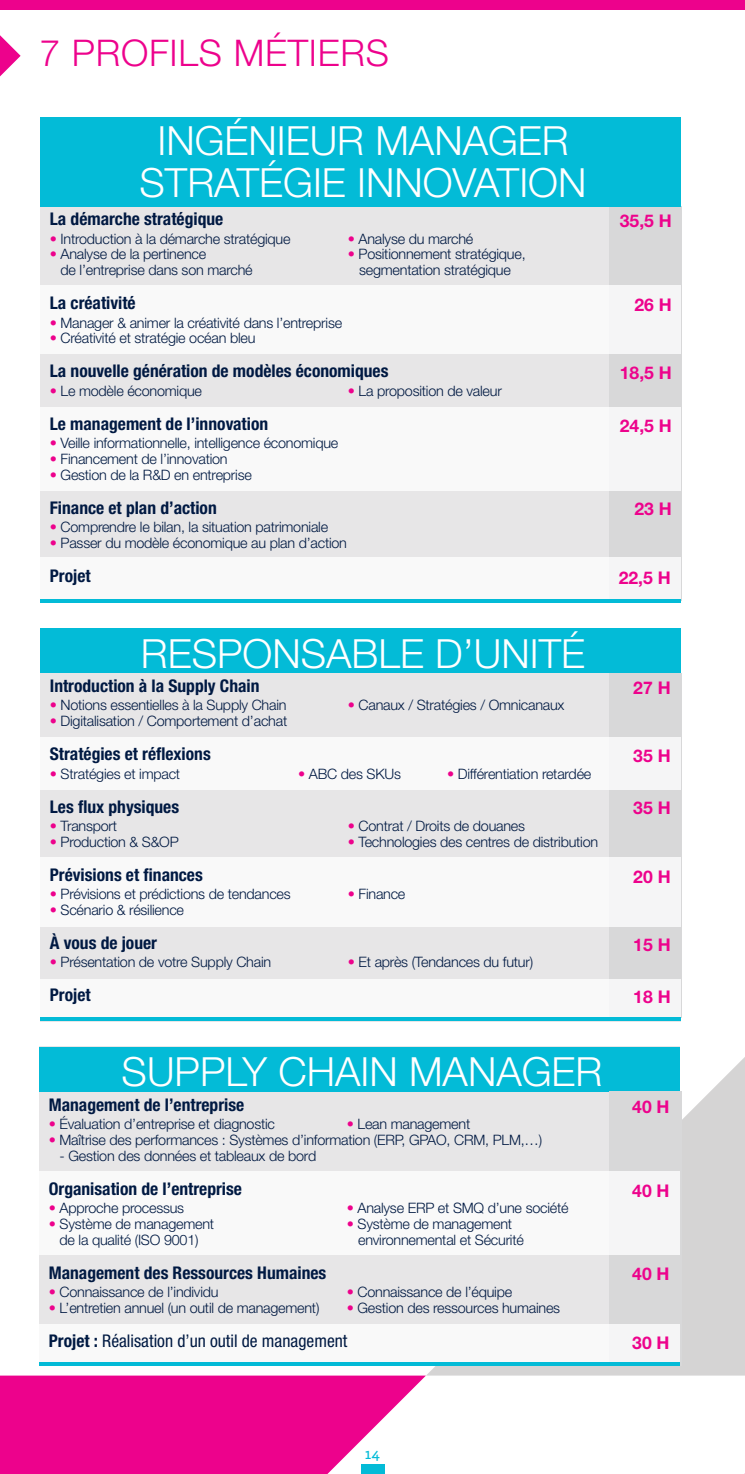
<style>
.page{position:relative;width:745px;height:1474px;background:#fff}
.page>*{position:absolute;margin:0;border:0;box-sizing:border-box;transform-origin:0 0}
.t1{font:300 40.25px/42px "Helvetica Neue LT Std";color:#fff;text-align:center}
.t2{font:300 36.75px "Helvetica Neue LT Std";letter-spacing:.02em;color:#ed028c}
.t3{font:700 condensed 17.5px "Helvetica Neue LT Std";color:#001942}
.t4{font:700 17.5px "Helvetica Neue LT Std";color:#ed028c}
.t5{font:condensed 17.5px "Helvetica Neue LT Std";color:#001942}
.t6{font:600 15.75px "Archer";color:#03bbd7}
.t7{font:300 14.35px "Helvetica Neue LT Std";letter-spacing:-.015em;color:#001942}
.s1{color:#ed028c}
.s2{font-weight:700}
</style>
<div class="page">
<svg style="left:0;top:1375px;width:425px;height:98px;background:#ee1d98"></svg>
<svg style="left:425px;top:1058px;width:319px;height:317px;background:#d6d7d7"></svg>
<div style="left:39px;top:1046px;width:641px;height:317px;background:#e7e6e7"></div>
<div style="left:39px;top:1046px;width:641px;height:45px;background:#03bbd7"></div>
<div style="left:0;top:0;width:744px;height:10px;background:#ed028c"></div>
<div style="left:360px;top:1464px;width:24px;height:9px;background:#03bbd7"></div>
<div style="left:41px;top:162px;width:640px;height:439px;background:#e7e6e7"></div>
<div style="left:608px;top:207px;width:73px;height:394px;background:#d8d8d9"></div>
<div style="left:41px;top:117px;width:640px;height:90px;background:#03bbd7"></div>
<div style="left:41px;top:286px;width:640px;height:68px;background:#fff"></div>
<div style="left:41px;top:407px;width:640px;height:83px;background:#fff"></div>
<div style="left:41px;top:557px;width:640px;height:44px;background:#fff"></div>
<hr style="left:41px;top:599px;width:640px;height:4px;background:#03bbd7">
<div style="left:608px;top:1091px;width:73px;height:274px;background:#d8d8d9"></div>
<svg style="left:0;top:35px;width:21px;height:41px"></svg>
<div style="left:39px;top:1171px;width:641px;height:83px;background:#fff"></div>
<div style="left:39px;top:1324px;width:641px;height:41px;background:#fff"></div>
<hr style="left:39px;top:1362px;width:641px;height:3px;background:#03bbd7">
<div style="left:41px;top:628px;width:640px;height:393px;background:#e7e6e7"></div>
<div style="left:608px;top:672px;width:73px;height:345px;background:#d8d8d9"></div>
<div style="left:41px;top:737px;width:640px;height:52px;background:#fff"></div>
<div style="left:41px;top:857px;width:640px;height:69px;background:#fff"></div>
<div style="left:41px;top:979px;width:640px;height:40px;background:#fff"></div>
<div style="left:41px;top:628px;width:640px;height:44px;background:#03bbd7"></div>
<hr style="left:41px;top:1017px;width:640px;height:4px;background:#03bbd7">
<h2 class="t2" style="left:40px;top:30px;width:350px">7 PROFILS MÉTIERS</h2>
<h1 class="t1" style="left:139px;top:118px;width:448px">INGÉNIEUR MANAGER<br>STRATÉGIE INNOVATION</h1>
<p class="t3" style="left:50px;top:208px;width:175px">La démarche stratégique</p>
<p class="t4" style="left:619px;top:210px;width:53px">35,5 H</p>
<p class="t7" style="left:50px;top:230px;width:242px"><span class="s1">•</span> Introduction à la démarche stratégique</p>
<p class="t7" style="left:347px;top:230px;width:127px"><span class="s1">•</span> Analyse du marché</p>
<p class="t7" style="left:50px;top:245px;width:158px"><span class="s1">•</span> Analyse de la pertinence</p>
<p class="t7" style="left:347px;top:245px;width:179px"><span class="s1">•</span> Positionnement stratégique,</p>
<p class="t7" style="left:61px;top:261px;width:193px">de l’entreprise dans son marché</p>
<p class="t7" style="left:359px;top:261px;width:153px">segmentation stratégique</p>
<p class="t3" style="left:50px;top:292px;width:87px">La créativité</p>
<p class="t4" style="left:634px;top:294px;width:39px">26 H</p>
<p class="t7" style="left:50px;top:313px;width:293px"><span class="s1">•</span> Manager &amp; animer la créativité dans l’entreprise</p>
<p class="t7" style="left:50px;top:329px;width:207px"><span class="s1">•</span> Créativité et stratégie océan bleu</p>
<p class="t3" style="left:50px;top:360px;width:340px">La nouvelle génération de modèles économiques</p>
<p class="t4" style="left:619px;top:362px;width:53px">18,5 H</p>
<p class="t7" style="left:50px;top:382px;width:154px"><span class="s1">•</span> Le modèle économique</p>
<p class="t7" style="left:347px;top:382px;width:155px"><span class="s1">•</span> La proposition de valeur</p>
<p class="t3" style="left:50px;top:413px;width:220px">Le management de l’innovation</p>
<p class="t4" style="left:619px;top:414px;width:53px">24,5 H</p>
<p class="t7" style="left:50px;top:434px;width:290px"><span class="s1">•</span> Veille informationnelle, intelligence économique</p>
<p class="t7" style="left:50px;top:450px;width:179px"><span class="s1">•</span> Financement de l’innovation</p>
<p class="t7" style="left:50px;top:465px;width:203px"><span class="s1">•</span> Gestion de la R&amp;D en entreprise</p>
<p class="t3" style="left:50px;top:497px;width:168px">Finance et plan d’action</p>
<p class="t4" style="left:634px;top:498px;width:39px">23 H</p>
<p class="t7" style="left:50px;top:518px;width:280px"><span class="s1">•</span> Comprendre le bilan, la situation patrimoniale</p>
<p class="t7" style="left:50px;top:534px;width:298px"><span class="s1">•</span> Passer du modèle économique au plan d’action</p>
<p class="t3" style="left:50px;top:565px;width:42px">Projet</p>
<p class="t4" style="left:618px;top:566px;width:53px">22,5 H</p>
<h1 class="t1" style="left:141px;top:631px;width:445px">RESPONSABLE D’UNITÉ</h1>
<p class="t3" style="left:50px;top:675px;width:211px">Introduction à la Supply Chain</p>
<p class="t4" style="left:633px;top:677px;width:39px">27 H</p>
<p class="t7" style="left:50px;top:696px;width:238px"><span class="s1">•</span> Notions essentielles à la Supply Chain</p>
<p class="t7" style="left:347px;top:696px;width:218px"><span class="s1">•</span> Canaux / Stratégies / Omnicanaux</p>
<p class="t7" style="left:50px;top:712px;width:239px"><span class="s1">•</span> Digitalisation / Comportement d’achat</p>
<p class="t3" style="left:50px;top:743px;width:162px">Stratégies et réflexions</p>
<p class="t4" style="left:633px;top:745px;width:39px">35 H</p>
<p class="t7" style="left:50px;top:764px;width:132px"><span class="s1">•</span> Stratégies et impact</p>
<p class="t7" style="left:298px;top:764px;width:104px"><span class="s1">•</span> ABC des SKUs</p>
<p class="t7" style="left:447px;top:764px;width:146px"><span class="s1">•</span> Différentiation retardée</p>
<p class="t3" style="left:50px;top:795px;width:131px">Les flux physiques</p>
<p class="t4" style="left:633px;top:797px;width:39px">35 H</p>
<p class="t7" style="left:50px;top:817px;width:69px"><span class="s1">•</span> Transport</p>
<p class="t7" style="left:347px;top:817px;width:179px"><span class="s1">•</span> Contrat / Droits de douanes</p>
<p class="t7" style="left:50px;top:832px;width:130px"><span class="s1">•</span> Production &amp; S&amp;OP</p>
<p class="t7" style="left:347px;top:832px;width:252px"><span class="s1">•</span> Technologies des centres de distribution</p>
<p class="t3" style="left:50px;top:864px;width:154px">Prévisions et finances</p>
<p class="t4" style="left:633px;top:865px;width:39px">20 H</p>
<p class="t7" style="left:50px;top:885px;width:242px"><span class="s1">•</span> Prévisions et prédictions de tendances</p>
<p class="t7" style="left:347px;top:885px;width:59px"><span class="s1">•</span> Finance</p>
<p class="t7" style="left:50px;top:901px;width:136px"><span class="s1">•</span> Scénario &amp; résilience</p>
<p class="t3" style="left:50px;top:932px;width:109px">À vous de jouer</p>
<p class="t4" style="left:633px;top:933px;width:39px">15 H</p>
<p class="t7" style="left:50px;top:953px;width:223px"><span class="s1">•</span> Présentation de votre Supply Chain</p>
<p class="t7" style="left:347px;top:953px;width:187px"><span class="s1">•</span> Et après (Tendances du futur)</p>
<p class="t3" style="left:50px;top:984px;width:42px">Projet</p>
<p class="t4" style="left:633px;top:986px;width:39px">18 H</p>
<h1 class="t1" style="left:122px;top:1050px;width:482px">SUPPLY CHAIN MANAGER</h1>
<p class="t3" style="left:49px;top:1094px;width:197px">Management de l’entreprise</p>
<p class="t4" style="left:632px;top:1095px;width:39px">40 H</p>
<p class="t7" style="left:49px;top:1115px;width:227px"><span class="s1">•</span> Évaluation d’entreprise et diagnostic</p>
<p class="t7" style="left:346px;top:1115px;width:125px"><span class="s1">•</span> Lean management</p>
<p class="t7" style="left:49px;top:1130px;width:494px"><span class="s1">•</span> Maîtrise des performances : Systèmes d’information (ERP, GPAO, CRM, PLM,…)</p>
<p class="t7" style="left:59px;top:1146px;width:258px">- Gestion des données et tableaux de bord</p>
<p class="t3" style="left:49px;top:1177px;width:195px">Organisation de l’entreprise</p>
<p class="t4" style="left:632px;top:1179px;width:39px">40 H</p>
<p class="t7" style="left:49px;top:1199px;width:137px"><span class="s1">•</span> Approche processus</p>
<p class="t7" style="left:346px;top:1199px;width:223px"><span class="s1">•</span> Analyse ERP et SMQ d’une société</p>
<p class="t7" style="left:49px;top:1214px;width:167px"><span class="s1">•</span> Système de management</p>
<p class="t7" style="left:346px;top:1214px;width:167px"><span class="s1">•</span> Système de management</p>
<p class="t7" style="left:59px;top:1230px;width:140px">de la qualité (ISO 9001)</p>
<p class="t7" style="left:358px;top:1230px;width:167px">environnemental et Sécurité</p>
<p class="t3" style="left:49px;top:1261px;width:279px">Management des Ressources Humaines</p>
<p class="t4" style="left:632px;top:1263px;width:39px">40 H</p>
<p class="t7" style="left:49px;top:1282px;width:171px"><span class="s1">•</span> Connaissance de l’individu</p>
<p class="t7" style="left:346px;top:1282px;width:167px"><span class="s1">•</span> Connaissance de l’équipe</p>
<p class="t7" style="left:49px;top:1298px;width:272px"><span class="s1">•</span> L’entretien annuel (un outil de management)</p>
<p class="t7" style="left:346px;top:1298px;width:215px"><span class="s1">•</span> Gestion des ressources humaines</p>
<p class="t5" style="left:49px;top:1330px;width:300px"><span class="s2">Projet :</span> Réalisation d’un outil de management</p>
<p class="t4" style="left:632px;top:1331px;width:39px">30 H</p>
<p class="t6" style="left:365px;top:1441px;width:17px">14</p>
</div>
